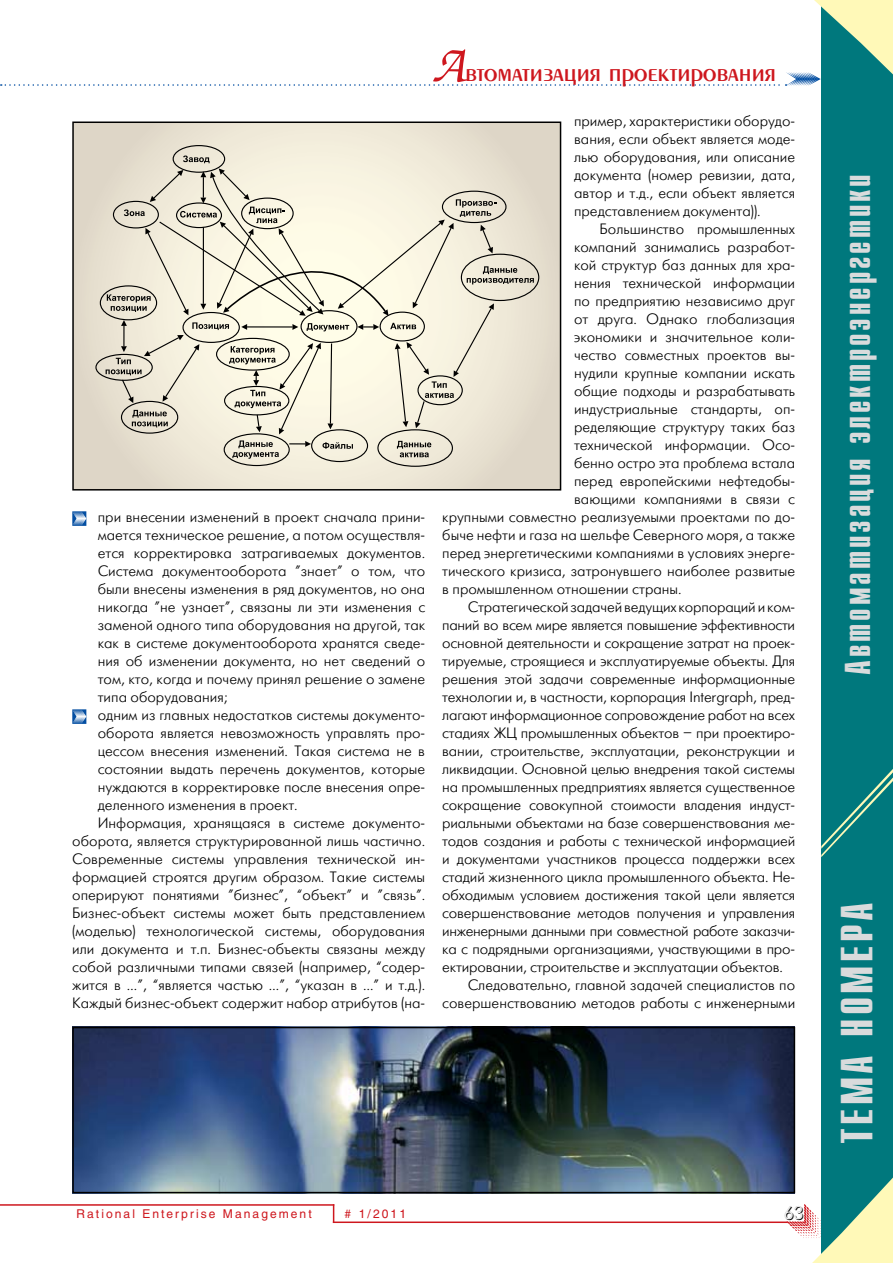
<style>
.page{position:relative;width:893px;height:1263px;background:#fff}
.page>*{position:absolute;margin:0;border:0;box-sizing:border-box;transform-origin:0 0}
.t1{font:700 45px "Compact C";letter-spacing:.08em;color:#d9dbdc}
.t2{font:700 36px "Compact C";letter-spacing:.08em;color:#d9dbdc}
.t3{font:27px "Penta Demi";color:#ce171e}
.t4{font:18px "Futuris Shadow C";color:#000}
.t5{font:15px/18px "Futuris Light C";color:#000;text-align:justify}
.t6{font:15px "Futuris Light C";letter-spacing:-.02em;color:#000}
.t7{font:15px "Futuris Light C";letter-spacing:-.025em;color:#000}
.t8{font:12px "Helios";letter-spacing:.17em;color:#ce171e}
.s1{font-family:"Zapf Chancery C";font-size:54px}
</style>
<div class="page">
<hr style="left:0;top:1204px;width:334px;height:2px;background:#ce171e">
<svg style="left:333px;top:1206px;width:1px;height:15px"></svg>
<hr style="left:333px;top:1221px;width:455px;height:2px;background:#ce171e">
<svg style="left:72px;top:511px;width:14px;height:15px"></svg>
<svg style="left:72px;top:709px;width:14px;height:15px"></svg>
<div style="left:821px;top:0;width:72px;height:1263px;background:#00787d"></div>
<svg style="left:821px;top:769px;width:72px;height:88px"></svg>
<svg style="left:0;top:0;width:893px;height:86px"></svg>
<svg style="left:779px;top:1164px;width:114px;height:99px"></svg>
<img style="left:75px;top:1030px;width:717px;height:160px">
<div style="left:72px;top:1027px;width:723px;height:166px;border:2px solid #000"></div>
<div style="left:73px;top:122px;width:488px;height:368px;background:linear-gradient(to right,#e8e1d1,#e8e1d1)"></div>
<svg style="left:95px;top:144px;width:445px;height:323px;background:#e3ddcd"></svg>
<svg style="left:289px;top:441px;width:22px;height:6px"></svg>
<svg style="left:232px;top:440px;width:47px;height:19px"></svg>
<svg style="left:397px;top:441px;width:34px;height:16px"></svg>
<svg style="left:106px;top:156px;width:428px;height:278px;background:#e5e0cf"></svg>
<svg style="left:322px;top:442px;width:31px;height:7px"></svg>
<div style="left:72px;top:121px;width:489px;height:369px;border:2px solid #000"></div>
<h3 class="t3" style="left:432px;top:59px;width:346px"><span class="s1">А</span>втоматизация проектирования</h3>
<p class="t5" style="left:98px;top:508px;width:329px">при внесении изменений в проект сначала прини-</p>
<p class="t5" style="left:98px;top:526px;width:329px">мается техническое решение, а потом осуществля-</p>
<p class="t5" style="left:98px;top:544px;width:329px">ется корректировка затрагиваемых документов.</p>
<p class="t5" style="left:98px;top:562px;width:329px">Система документооборота ”знает” о том, что</p>
<p class="t5" style="left:98px;top:580px;width:329px">были внесены изменения в ряд документов, но она</p>
<p class="t5" style="left:98px;top:598px;width:329px">никогда ”не узнает”, связаны ли эти изменения с</p>
<p class="t5" style="left:98px;top:616px;width:329px">заменой одного типа оборудования на другой, так</p>
<p class="t5" style="left:98px;top:634px;width:329px">как в системе документооборота хранятся сведе-</p>
<p class="t5" style="left:98px;top:652px;width:329px">ния об изменении документа, но нет сведений о</p>
<p class="t5" style="left:98px;top:670px;width:329px">том, кто, когда и почему принял решение о замене</p>
<p class="t5" style="left:98px;top:688px;width:131px">типа оборудования;</p>
<p class="t5" style="left:98px;top:706px;width:329px">одним из главных недостатков системы документо-</p>
<p class="t5" style="left:98px;top:724px;width:329px">оборота является невозможность управлять про-</p>
<p class="t5" style="left:98px;top:742px;width:329px">цессом внесения изменений. Такая система не в</p>
<p class="t5" style="left:98px;top:760px;width:329px">состоянии выдать перечень документов, которые</p>
<p class="t5" style="left:98px;top:778px;width:329px">нуждаются в корректировке после внесения опре-</p>
<p class="t5" style="left:98px;top:796px;width:201px">деленного изменения в проект.</p>
<p class="t5" style="left:98px;top:814px;width:329px">Информация, хранящаяся в системе документо-</p>
<p class="t5" style="left:72px;top:832px;width:354px">оборота, является структурированной лишь частично.</p>
<p class="t5" style="left:72px;top:850px;width:354px">Современные системы управления технической ин-</p>
<p class="t5" style="left:72px;top:868px;width:354px">формацией строятся другим образом. Такие системы</p>
<p class="t5" style="left:72px;top:886px;width:354px">оперируют понятиями ”бизнес”, “объект” и ”связь”.</p>
<p class="t5" style="left:72px;top:904px;width:354px">Бизнес-объект системы может быть представлением</p>
<p class="t5" style="left:72px;top:922px;width:354px">(моделью) технологической системы, оборудования</p>
<p class="t5" style="left:72px;top:940px;width:354px">или документа и т.п. Бизнес-объекты связаны между</p>
<p class="t5" style="left:72px;top:958px;width:354px">собой различными типами связей (например, “содер-</p>
<p class="t5" style="left:72px;top:976px;width:354px">жится в …”, “является частью …”, “указан в …” и т.д.).</p>
<p class="t5" style="left:72px;top:994px;width:354px">Каждый бизнес-объект содержит набор атрибутов (на-</p>
<p class="t5" style="left:574px;top:112px;width:223px">пример, характеристики оборудо&shy;вания, если объект является моде&shy;лью оборудования, или описание документа (номер ревизии, дата, автор и т.д., если объект является представлением документа)).</p>
<p class="t5" style="left:600px;top:220px;width:197px">Большинство промышленных</p>
<p class="t5" style="left:574px;top:238px;width:223px">компаний занимались разработ-</p>
<p class="t5" style="left:574px;top:256px;width:223px">кой структур баз данных для хра-</p>
<p class="t5" style="left:574px;top:274px;width:223px">нения технической информации</p>
<p class="t5" style="left:574px;top:292px;width:223px">по предприятию независимо друг</p>
<p class="t5" style="left:574px;top:310px;width:223px">от друга. Однако глобализация</p>
<p class="t5" style="left:574px;top:328px;width:223px">экономики и значительное коли-</p>
<p class="t5" style="left:574px;top:346px;width:223px">чество совместных проектов вы-</p>
<p class="t5" style="left:574px;top:364px;width:223px">нудили крупные компании искать</p>
<p class="t5" style="left:574px;top:382px;width:223px">общие подходы и разрабатывать</p>
<p class="t5" style="left:574px;top:400px;width:223px">индустриальные стандарты, оп-</p>
<p class="t5" style="left:574px;top:418px;width:223px">ределяющие структуру таких баз</p>
<p class="t5" style="left:574px;top:436px;width:223px">технической информации. Осо-</p>
<p class="t5" style="left:574px;top:454px;width:223px">бенно остро эта проблема встала</p>
<p class="t5" style="left:574px;top:472px;width:223px">перед европейскими нефтедобы-</p>
<p class="t5" style="left:574px;top:490px;width:223px">вающими компаниями в связи с</p>
<p class="t5" style="left:442px;top:508px;width:354px">крупными совместно реализуемыми проектами по до-</p>
<p class="t5" style="left:442px;top:526px;width:354px">быче нефти и газа на шельфе Северного моря, а также</p>
<p class="t5" style="left:442px;top:544px;width:354px">перед энергетическими компаниями в условиях энерге-</p>
<p class="t5" style="left:442px;top:562px;width:354px">тического кризиса, затронувшего наиболее развитые</p>
<p class="t5" style="left:442px;top:580px;width:241px">в промышленном отношении страны.</p>
<p class="t5" style="left:468px;top:598px;width:329px">Стратегической задачей ведущих корпораций и ком-</p>
<p class="t6" style="left:442px;top:617px;width:354px">паний во всем мире является повышение эффективности</p>
<p class="t5" style="left:442px;top:634px;width:354px">основной деятельности и сокращение затрат на проек-</p>
<p class="t5" style="left:442px;top:652px;width:354px">тируемые, строящиеся и эксплуатируемые объекты. Для</p>
<p class="t5" style="left:442px;top:670px;width:354px">решения этой задачи современные информационные</p>
<p class="t5" style="left:442px;top:688px;width:354px">технологии и, в частности, корпорация Intergraph, пред-</p>
<p class="t5" style="left:442px;top:706px;width:354px">лагают информационное сопровождение работ на всех</p>
<p class="t5" style="left:442px;top:724px;width:354px">стадиях ЖЦ промышленных объектов – при проектиро-</p>
<p class="t5" style="left:442px;top:742px;width:354px">вании, строительстве, эксплуатации, реконструкции и</p>
<p class="t5" style="left:442px;top:760px;width:354px">ликвидации. Основной целью внедрения такой системы</p>
<p class="t5" style="left:442px;top:778px;width:354px">на промышленных предприятиях является существенное</p>
<p class="t5" style="left:442px;top:796px;width:354px">сокращение совокупной стоимости владения индуст-</p>
<p class="t5" style="left:442px;top:814px;width:354px">риальными объектами на базе совершенствования ме-</p>
<p class="t5" style="left:442px;top:832px;width:354px">тодов создания и работы с технической информацией</p>
<p class="t5" style="left:442px;top:850px;width:354px">и документами участников процесса поддержки всех</p>
<p class="t5" style="left:442px;top:868px;width:354px">стадий жизненного цикла промышленного объекта. Не-</p>
<p class="t5" style="left:442px;top:886px;width:354px">обходимым условием достижения такой цели является</p>
<p class="t5" style="left:442px;top:904px;width:354px">совершенствование методов получения и управления</p>
<p class="t7" style="left:442px;top:923px;width:354px">инженерными данными при совместной работе заказчи-</p>
<p class="t5" style="left:442px;top:940px;width:354px">ка с подрядными организациями, участвующими в про-</p>
<p class="t5" style="left:442px;top:958px;width:342px">ектировании, строительстве и эксплуатации объектов.</p>
<p class="t5" style="left:468px;top:976px;width:329px">Следовательно, главной задачей специалистов по</p>
<p class="t5" style="left:442px;top:994px;width:354px">совершенствованию методов работы с инженерными</p>
<p class="t8" style="left:77px;top:1207px;width:237px">Rational Enterprise Management</p>
<p class="t4" style="left:784px;top:1204px;width:21px">63</p>
<p class="t8" style="left:345px;top:1207px;width:63px"># 1/2011</p>
<h2 class="t2" style="left:840px;top:675px;width:502px;rotate:-90deg">Автоматизация электроэнергетики</h2>
<h1 class="t1" style="left:835px;top:1144px;width:244px;rotate:-90deg">ТЕМА НОМЕРА</h1>
</div>
